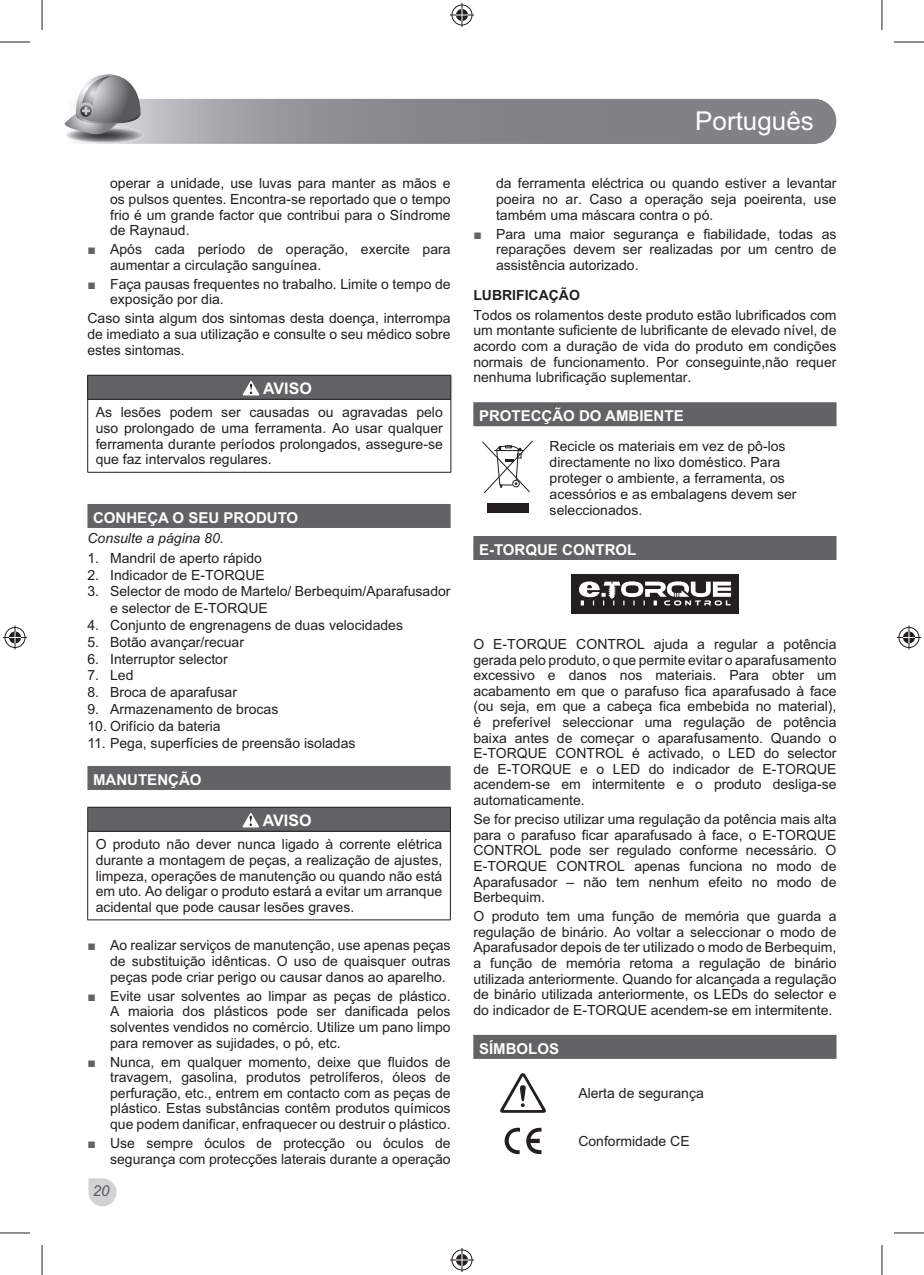
<style>
.page{position:relative;width:924px;height:1275px;background:#fff}
.page>*{position:absolute;margin:0;border:0;box-sizing:border-box;transform-origin:0 0}
.t1{font:26px "Arial";color:#fff}
.t2{font:700 16px "Arial";color:#fff}
.t3{font:700 15px "Arial";color:#fff}
.t4{font:italic 15px "Arial";color:#57585a}
.t5{font:14px/15.6px "Arial";color:#231f20;text-align:justify}
.t6{font:italic 14px "Arial";color:#231f20}
.t7{font:700 14px "Arial";color:#231f20}
</style>
<div class="page">
<svg style="left:64px;top:74px;width:772px;height:70px"></svg>
<div style="left:87px;top:504px;width:363px;height:24px;background:#636366"></div>
<div style="left:87px;top:766px;width:363px;height:24px;background:#636366"></div>
<div style="left:88px;top:375px;width:362px;height:24px;background:#636366"></div>
<hr style="left:87px;top:399px;width:1px;height:73px;background:#231f20">
<hr style="left:450px;top:399px;width:1px;height:73px;background:#231f20">
<hr style="left:87px;top:472px;width:364px;height:1px;background:#231f20">
<svg style="left:87px;top:376px;width:1px;height:23px"></svg>
<svg style="left:450px;top:376px;width:1px;height:23px"></svg>
<hr style="left:87px;top:375px;width:364px;height:1px;background:#231f20">
<hr style="left:87px;top:399px;width:364px;height:1px;background:#231f20">
<svg style="left:243px;top:381px;width:16px;height:14px"></svg>
<div style="left:88px;top:807px;width:362px;height:24px;background:#636366"></div>
<hr style="left:87px;top:831px;width:1px;height:88px;background:#231f20">
<hr style="left:450px;top:831px;width:1px;height:88px;background:#231f20">
<hr style="left:87px;top:919px;width:363px;height:1px;background:#231f20">
<svg style="left:87px;top:808px;width:1px;height:23px"></svg>
<svg style="left:450px;top:807px;width:1px;height:24px"></svg>
<hr style="left:87px;top:807px;width:363px;height:1px;background:#231f20">
<hr style="left:87px;top:831px;width:363px;height:1px;background:#231f20">
<svg style="left:242px;top:813px;width:17px;height:14px"></svg>
<div style="left:473px;top:402px;width:363px;height:24px;background:#636366"></div>
<div style="left:473px;top:536px;width:363px;height:24px;background:#636366"></div>
<div style="left:473px;top:1035px;width:363px;height:24px;background:#636366"></div>
<svg style="left:482px;top:440px;width:51px;height:54px"></svg>
<div style="left:487px;top:503px;width:41px;height:10px;background:#231f20"></div>
<div style="left:570px;top:573px;width:168px;height:40px;background:#231f20"></div>
<svg style="left:578px;top:581px;width:152px;height:24px"></svg>
<svg style="left:500px;top:1073px;width:46px;height:39px"></svg>
<svg style="left:504px;top:1127px;width:37px;height:27px"></svg>
<hr style="left:0;top:42px;width:30px;height:1px;background:#231f20">
<hr style="left:893px;top:42px;width:30px;height:1px;background:#231f20">
<hr style="left:0;top:1232px;width:30px;height:1px;background:#231f20">
<hr style="left:893px;top:1232px;width:30px;height:1px;background:#231f20">
<hr style="left:42px;top:0;width:1px;height:30px;background:#231f20">
<hr style="left:42px;top:1245px;width:1px;height:30px;background:#231f20">
<hr style="left:881px;top:0;width:1px;height:30px;background:#231f20">
<hr style="left:881px;top:1245px;width:1px;height:30px;background:#231f20">
<svg style="left:450px;top:3px;width:24px;height:24px"></svg>
<svg style="left:450px;top:1248px;width:24px;height:24px"></svg>
<svg style="left:3px;top:625px;width:24px;height:24px"></svg>
<svg style="left:897px;top:625px;width:23px;height:24px"></svg>
<svg style="left:88px;top:1178px;width:29px;height:29px"></svg>
<p class="t5" style="left:110px;top:177px;width:342px">operar a unidade, use luvas para manter as mãos e os pulsos quentes. Encontra-se reportado que o tempo frio é um grande factor que contribui para o Síndrome de Raynaud.</p>
<p class="t5" style="left:110px;top:243px;width:342px">Após cada período de operação, exercite para aumentar a circulação sanguínea.</p>
<p class="t5" style="left:110px;top:277px;width:342px">Faça pausas frequentes no trabalho. Limite o tempo de exposição por dia.</p>
<p class="t5" style="left:87px;top:312px;width:364px">Caso sinta algum dos sintomas desta doença, interrompa de imediato a sua utilização e consulte o seu médico sobre estes sintomas.</p>
<p class="t2" style="left:263px;top:382px;width:50px">AVISO</p>
<p class="t5" style="left:96px;top:406px;width:348px">As lesões podem ser causadas ou agravadas pelo uso prolongado de uma ferramenta. Ao usar qualquer ferramenta durante períodos prolongados, assegure-se que faz intervalos regulares.</p>
<p class="t3" style="left:93px;top:512px;width:207px">CONHEÇA O SEU PRODUTO</p>
<p class="t6" style="left:87px;top:533px;width:138px">Consulte a página 80.</p>
<p class="t5" style="left:87px;top:551px;width:176px">1. Mandril de aperto rápido</p>
<p class="t5" style="left:87px;top:568px;width:179px">2. Indicador de E-TORQUE</p>
<p class="t5" style="left:110px;top:584px;width:342px;line-height:16.8px;text-indent:-23px">3. Selector de modo de Martelo/ Berbequim/Aparafusador e selector de E-TORQUE</p>
<p class="t5" style="left:87px;top:618px;width:317px">4. Conjunto de engrenagens de duas velocidades</p>
<p class="t5" style="left:87px;top:635px;width:158px">5. Botão avançar/recuar</p>
<p class="t5" style="left:87px;top:652px;width:142px">6. Interruptor selector</p>
<p class="t5" style="left:87px;top:669px;width:48px">7. Led</p>
<p class="t5" style="left:87px;top:686px;width:151px">8. Broca de aparafusar</p>
<p class="t5" style="left:87px;top:702px;width:192px">9. Armazenamento de brocas</p>
<p class="t5" style="left:87px;top:719px;width:135px">10. Orifício da bateria</p>
<p class="t5" style="left:87px;top:736px;width:269px">11. Pega, superfícies de preensão isoladas</p>
<p class="t3" style="left:93px;top:774px;width:110px">MANUTENÇÃO</p>
<p class="t2" style="left:263px;top:814px;width:50px">AVISO</p>
<p class="t5" style="left:96px;top:838px;width:348px">O produto não dever nunca ligado à corrente elétrica durante a montagem de peças, a realização de ajustes, limpeza, operações de manutenção ou quando não está em uto. Ao deligar o produto estará a evitar um arranque acidental que pode causar lesões graves.</p>
<p class="t5" style="left:110px;top:939px;width:342px">Ao realizar serviços de manutenção, use apenas peças de substituição idênticas. O uso de quaisquer outras peças pode criar perigo ou causar danos ao aparelho.</p>
<p class="t5" style="left:110px;top:989px;width:342px">Evite usar solventes ao limpar as peças de plástico.<br>A maioria dos plásticos pode ser danificada pelos solventes vendidos no comércio. Utilize um pano limpo para remover as sujidades, o pó, etc.</p>
<p class="t5" style="left:110px;top:1055px;width:342px">Nunca, em qualquer momento, deixe que fluidos de travagem, gasolina, produtos petrolíferos, óleos de perfuração, etc., entrem em contacto com as peças de plástico. Estas substâncias contêm produtos químicos que podem danificar, enfraquecer ou destruir o plástico.</p>
<p class="t5" style="left:110px;top:1136px;width:342px">Use sempre óculos de protecção ou óculos de segurança com protecções laterais durante a operação</p>
<p class="t4" style="left:93px;top:1185px;width:18px">20</p>
<h1 class="t1" style="left:694px;top:112px;width:120px">Português</h1>
<p class="t5" style="left:496px;top:177px;width:342px">da ferramenta eléctrica ou quando estiver a levantar poeira no ar. Caso a operação seja poeirenta, use também uma máscara contra o pó.</p>
<p class="t5" style="left:496px;top:227px;width:342px">Para uma maior segurança e fiabilidade, todas as reparações devem ser realizadas por um centro de assistência autorizado.</p>
<p class="t7" style="left:473px;top:289px;width:108px">LUBRIFICAÇÃO</p>
<p class="t5" style="left:473px;top:308px;width:364px">Todos os rolamentos deste produto estão lubrificados com um montante suficiente de lubrificante de elevado nível, de acordo com a duração de vida do produto em condições normais de funcionamento. Por conseguinte,não requer nenhuma lubrificação suplementar.</p>
<p class="t3" style="left:479px;top:410px;width:206px">PROTECÇÃO DO AMBIENTE</p>
<p class="t5" style="left:549px;top:439px;width:248px;text-align:left">Recicle os materiais em vez de pô-los directamente no lixo doméstico. Para proteger o ambiente, a ferramenta, os acessórios e as embalagens devem ser seleccionados.</p>
<p class="t3" style="left:479px;top:544px;width:159px">E-TORQUE CONTROL</p>
<p class="t5" style="left:473px;top:638px;width:364px">O E-TORQUE CONTROL ajuda a regular a potência gerada pelo produto, o que permite evitar o aparafusamento excessivo e danos nos materiais. Para obter um acabamento em que o parafuso fica aparafusado à face (ou seja, em que a cabeça fica embebida no material), é preferível seleccionar uma regulação de potência baixa antes de começar o aparafusamento. Quando o E-TORQUE CONTROL é activado, o LED do selector de E-TORQUE e o LED do indicador de E-TORQUE acendem-se em intermitente e o produto desliga-se automaticamente.</p>
<p class="t5" style="left:473px;top:812px;width:364px">Se for preciso utilizar uma regulação da potência mais alta para o parafuso ficar aparafusado à face, o E-TORQUE CONTROL pode ser regulado conforme necessário. O E-TORQUE CONTROL apenas funciona no modo de Aparafusador – não tem nenhum efeito no modo de Berbequim.</p>
<p class="t5" style="left:473px;top:909px;width:364px">O produto tem uma função de memória que guarda a regulação de binário. Ao voltar a seleccionar o modo de Aparafusador depois de ter utilizado o modo de Berbequim, a função de memória retoma a regulação de binário utilizada anteriormente. Quando for alcançada a regulação de binário utilizada anteriormente, os LEDs do selector e do indicador de E-TORQUE acendem-se em intermitente.</p>
<p class="t3" style="left:479px;top:1043px;width:82px">SÍMBOLOS</p>
<p class="t5" style="left:578px;top:1086px;width:127px">Alerta de segurança</p>
<p class="t5" style="left:578px;top:1135px;width:113px">Conformidade CE</p>
</div>
